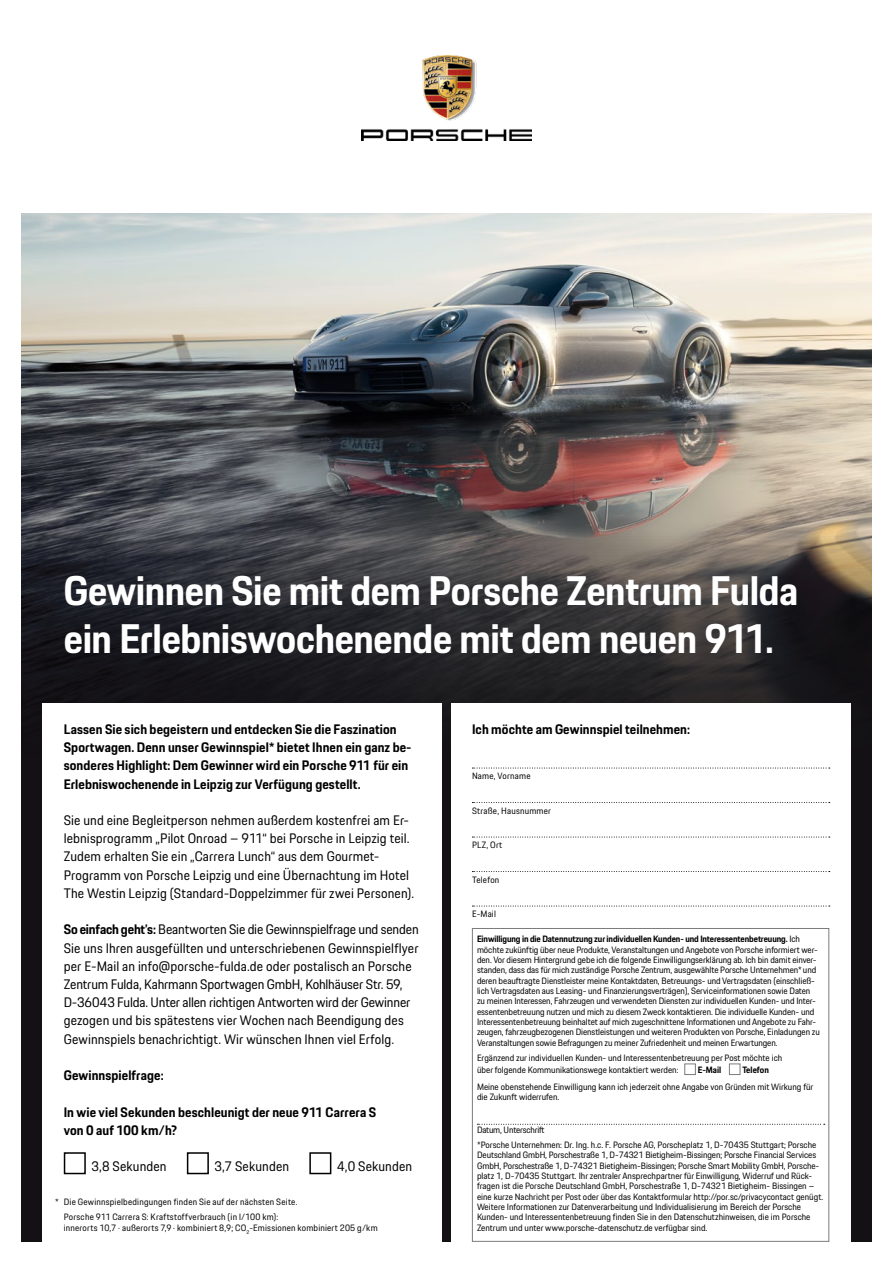
<style>
.page{position:relative;width:893px;height:1263px;background:#fff}
.page>*{position:absolute;margin:0;border:0;box-sizing:border-box;transform-origin:0 0}
.t1{font:700 40.5px/48.6px "Porsche Next";letter-spacing:-.01em;color:#fff}
.t2{font:13.5px/18.3px "Porsche Next";letter-spacing:.01em;color:#000}
.t3{font:700 13.5px/18.3px "Porsche Next";letter-spacing:.01em;color:#000}
.t4{font:9px/10.4px "Porsche Next";letter-spacing:-.005em;color:#000}
.t5{font:9px/15px "Porsche Next";letter-spacing:.025em;color:#000}
.t6{font:9px "Porsche Next";letter-spacing:.02em;color:#000}
.t7{font:700 9px "Porsche Next";color:#000}
.s1{font-weight:700}
</style>
<div class="page">
<img style="left:361px;top:55px;width:170px;height:86px">
<div style="left:21px;top:213px;width:851px;height:1029px;background:#131113"></div>
<img style="left:21px;top:213px;width:851px;height:544px">
<div style="left:451px;top:703px;width:399px;height:546px;background:#fff"></div>
<svg style="left:472px;top:768px;width:358px;height:1px"></svg>
<svg style="left:472px;top:802px;width:358px;height:1px"></svg>
<svg style="left:472px;top:837px;width:358px;height:1px"></svg>
<svg style="left:472px;top:871px;width:358px;height:1px"></svg>
<svg style="left:472px;top:906px;width:358px;height:1px"></svg>
<svg style="left:477px;top:1124px;width:348px;height:1px"></svg>
<div style="left:684px;top:1063px;width:12px;height:12px;border:1px solid #7c7b7b"></div>
<div style="left:729px;top:1063px;width:11px;height:12px;border:1px solid #7c7b7b"></div>
<div style="left:472px;top:928px;width:357px;height:314px;border:1px solid #7c7b7b"></div>
<div style="left:43px;top:703px;width:399px;height:546px;background:#fff"></div>
<div style="left:64px;top:1152px;width:22px;height:22px;border:2px solid #000"></div>
<div style="left:187px;top:1152px;width:22px;height:22px;border:2px solid #000"></div>
<div style="left:309px;top:1152px;width:22px;height:22px;border:2px solid #000"></div>
<h1 class="t1" style="left:64px;top:566px;width:736px">Gewinnen Sie mit dem Porsche Zentrum Fulda ein Erlebniswochenende mit dem neuen 911.</h1>
<p class="t3" style="left:64px;top:720px;width:349px">Lassen Sie sich begeistern und entdecken Sie die Faszination Sportwagen. Denn unser Gewinnspiel* bietet Ihnen ein ganz be&shy;sonderes Highlight: Dem Gewinner wird ein Porsche 911 für ein Erlebniswochenende in Leipzig zur Verfügung gestellt.</p>
<p class="t2" style="left:64px;top:811px;width:352px">Sie und eine Begleitperson nehmen außerdem kostenfrei am Er&shy;lebnisprogramm „Pilot Onroad – 911“ bei Porsche in Leipzig teil.<br>Zudem erhalten Sie ein „Carrera Lunch“ aus dem Gourmet-Programm von Porsche Leipzig und eine Übernachtung im Hotel The Westin Leipzig (Standard-Doppelzimmer für zwei Personen).</p>
<p class="t2" style="left:64px;top:920px;width:356px"><span class="s1">So einfach geht’s:</span> Beantworten Sie die Gewinnspielfrage und senden Sie uns Ihren ausgefüllten und unterschriebenen Gewinnspielflyer per E-Mail an info@porsche-fulda.de oder postalisch an Porsche Zentrum Fulda, Kahrmann Sportwagen GmbH, Kohlhäuser Str. 59, D-36043 Fulda. Unter allen richtigen Antworten wird der Gewinner gezogen und bis spätestens vier Wochen nach Beendigung des Gewinnspiels benachrichtigt. Wir wünschen Ihnen viel Erfolg.</p>
<h2 class="t3" style="left:64px;top:1066px;width:101px">Gewinnspielfrage:</h2>
<h2 class="t3" style="left:64px;top:1103px;width:314px">In wie viel Sekunden beschleunigt der neue 911 Carrera S von 0 auf 100 km/h?</h2>
<h2 class="t2" style="left:92px;top:1157px;width:77px">3,8 Sekunden</h2>
<h2 class="t2" style="left:215px;top:1157px;width:76px">3,7 Sekunden</h2>
<h2 class="t2" style="left:337px;top:1157px;width:77px">4,0 Sekunden</h2>
<p class="t5" style="left:64px;top:1194px;width:235px;text-indent:-9px">* Die Gewinnspielbedingungen finden Sie auf der nächsten Seite.<br>Porsche 911 Carrera S: Kraftstoffverbrauch (in l/100 km):</p>
<p class="t5" style="left:64px;top:1220px;width:315px">innerorts 10,7 · außerorts 7,9 · kombiniert 8,9; CO<sub>2</sub>-Emissionen kombiniert 205 g/km</p>
<h2 class="t3" style="left:472px;top:720px;width:220px">Ich möchte am Gewinnspiel teilnehmen:</h2>
<p class="t5" style="left:472px;top:768px;width:60px">Name, Vorname</p>
<p class="t6" style="left:472px;top:804px;width:80px">Straße, Hausnummer</p>
<p class="t4" style="left:472px;top:840px;width:32px">PLZ, Ort</p>
<p class="t6" style="left:472px;top:873px;width:29px">Telefon</p>
<p class="t4" style="left:472px;top:909px;width:26px">E-Mail</p>
<p class="t4" style="left:477px;top:934px;width:344px"><span class="s1">Einwilligung in die Datennutzung zur individuellen Kunden- und Interessentenbetreuung.</span> Ich möchte zukünftig über neue Produkte, Veranstaltungen und Angebote von Porsche informiert wer&shy;den. Vor diesem Hintergrund gebe ich die folgende Einwilligungserklärung ab. Ich bin damit einver&shy;standen, dass das für mich zuständige Porsche Zentrum, ausgewählte Porsche Unternehmen* und deren beauftragte Dienstleister meine Kontaktdaten, Betreuungs- und Vertragsdaten (einschließ&shy;lich Vertragsdaten aus Leasing- und Finanzierungsverträgen), Serviceinformationen sowie Daten zu meinen Interessen, Fahrzeugen und verwendeten Diensten zur individuellen Kunden- und Inter&shy;essentenbetreuung nutzen und mich zu diesem Zweck kontaktieren. Die individuelle Kunden- und Interessentenbetreuung beinhaltet auf mich zugeschnittene Informationen und Angebote zu Fahr&shy;zeugen, fahrzeugbezogenen Dienstleistungen und weiteren Produkten von Porsche, Einladungen zu Veranstaltungen sowie Befragungen zu meiner Zufriedenheit und meinen Erwartungen.</p>
<p class="t4" style="left:477px;top:1051px;width:307px;line-height:12.8px">Ergänzend zur individuellen Kunden- und Interessentenbetreuung per Post möchte ich über folgende Kommunikationswege kontaktiert werden:</p>
<p class="t7" style="left:698px;top:1064px;width:25px">E-Mail</p>
<p class="t7" style="left:742px;top:1064px;width:28px">Telefon</p>
<p class="t4" style="left:477px;top:1081px;width:338px">Meine obenstehende Einwilligung kann ich jederzeit ohne Angabe von Gründen mit Wirkung für die Zukunft widerrufen.</p>
<p class="t4" style="left:477px;top:1122px;width:341px;line-height:14.9px">Datum, Unterschrift<br>*Porsche Unternehmen: Dr. Ing. h.c. F. Porsche AG, Porscheplatz 1, D-70435 Stuttgart; Porsche</p>
<p class="t4" style="left:477px;top:1150px;width:348px">Deutschland GmbH, Porschestraße 1, D-74321 Bietigheim-Bissingen; Porsche Financial Services GmbH, Porschestraße 1, D-74321 Bietigheim-Bissingen; Porsche Smart Mobility GmbH, Porsche&shy;platz 1, D-70435 Stuttgart. Ihr zentraler Ansprechpartner für Einwilligung, Widerruf und Rück&shy;fragen ist die Porsche Deutschland GmbH, Porschestraße 1, D-74321 Bietigheim- Bissingen – eine kurze Nachricht per Post oder über das Kontaktformular http://por.sc/privacycontact genügt.<br>Weitere Informationen zur Datenverarbeitung und Individualisierung im Bereich der Porsche Kunden- und Interessentenbetreuung finden Sie in den Datenschutzhinweisen, die im Porsche Zentrum und unter www.porsche-datenschutz.de verfügbar sind.</p>
</div>
